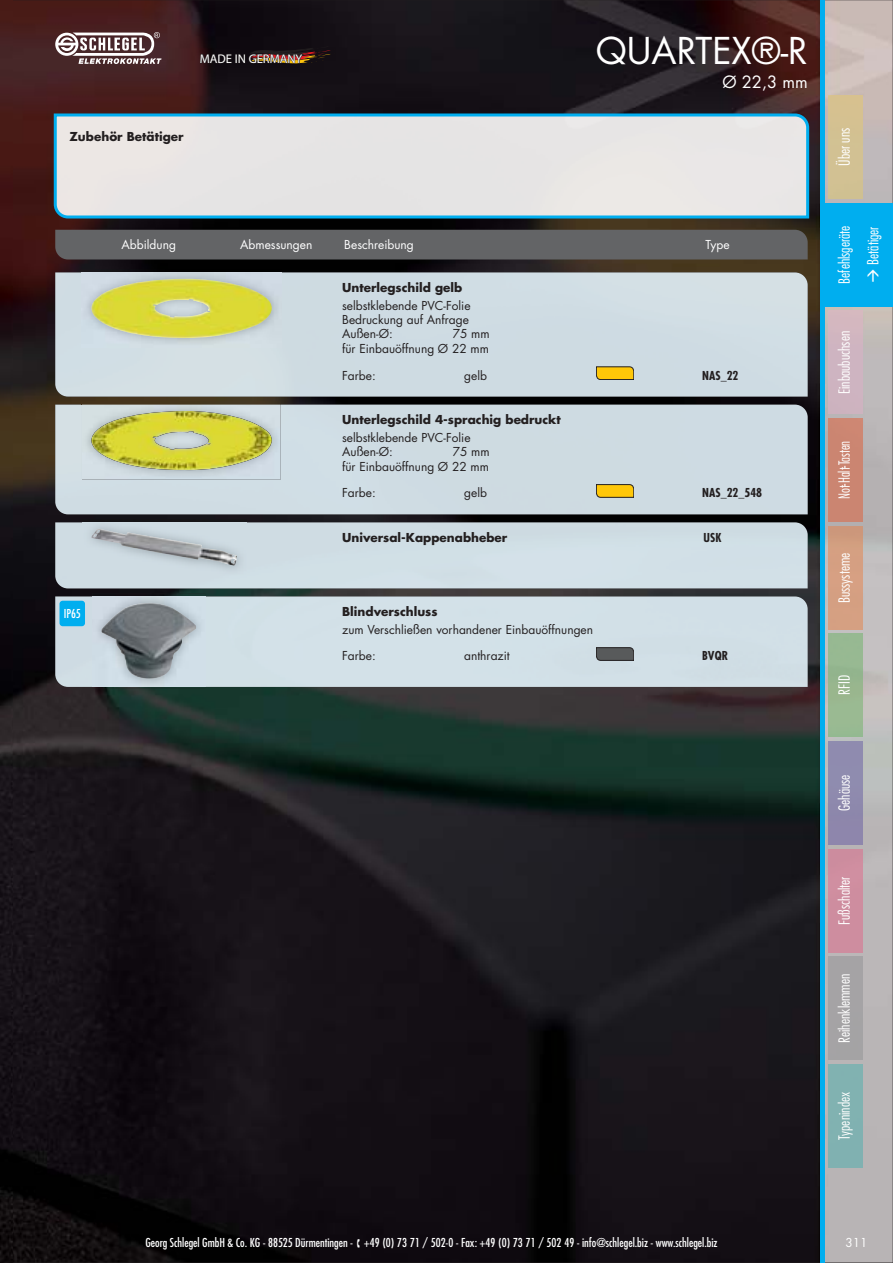
<style>
.page{position:relative;width:893px;height:1263px;background:#fff}
.page>*{position:absolute;margin:0;border:0;box-sizing:border-box;transform-origin:0 0}
.t1{font:36px "Futura Std";color:#fff}
.t2{font:16.5px "Futura Std";color:#fff}
.t3{font:300 condensed 15px/28.8px "Futura Std";color:#fff;text-align:right}
.t4{font:300 condensed 15px "Futura Std";color:#fff;scale:.92 1}
.t5{font:12.6px "Myriad Pro";color:#fff}
.t6{font:12px/14.4px "Futura Std";color:#231f20}
.t7{font:condensed 12px "Futura Std";color:#fff}
.t8{font:700 12px "Futura Std";color:#231f20}
.t9{font:12px "Futura Std";color:#fff}
.t10{font:700 condensed 12px "Futura Std";color:#231f20}
</style>
<div class="page">
<img style="left:13px;top:0;width:880px;height:1263px">
<div style="left:829px;top:634px;width:34px;height:103px;background:#98b992"></div>
<div style="left:829px;top:95px;width:34px;height:104px;background:#d2c192"></div>
<div style="left:829px;top:1064px;width:34px;height:104px;background:#81b2b1"></div>
<img style="left:829px;top:526px;width:34px;height:103px">
<div style="left:829px;top:311px;width:34px;height:103px;background:#ceb4c0"></div>
<div style="left:829px;top:849px;width:34px;height:103px;background:#ce8d9f"></div>
<div style="left:820px;top:0;width:5px;height:1263px;background:#00aeef"></div>
<div style="left:829px;top:957px;width:34px;height:103px;background:#a5a3a5"></div>
<div style="left:829px;top:741px;width:34px;height:103px;background:#8f8aae"></div>
<div style="left:825px;top:203px;width:68px;height:103px;background:#00aeef"></div>
<div style="left:829px;top:418px;width:34px;height:104px;background:#cb8571"></div>
<img style="left:0;top:0;width:13px;height:1263px">
<svg style="left:200px;top:46px;width:135px;height:21px;background:#251715"></svg>
<svg style="left:55px;top:32px;width:107px;height:32px"></svg>
<div style="left:55px;top:230px;width:753px;height:30px;background:#636466"></div>
<svg style="left:52px;top:112px;width:759px;height:108px;background:#d3dbde"></svg>
<div style="left:55px;top:272px;width:753px;height:125px;background:#cfdce3"></div>
<img style="left:82px;top:269px;width:199px;height:78px">
<img style="left:91px;top:279px;width:181px;height:60px">
<svg style="left:596px;top:367px;width:38px;height:13px"></svg>
<div style="left:55px;top:405px;width:753px;height:109px;background:#cedbe3"></div>
<img style="left:82px;top:401px;width:199px;height:79px">
<img style="left:91px;top:411px;width:181px;height:59px">
<svg style="left:596px;top:485px;width:38px;height:12px"></svg>
<div style="left:55px;top:522px;width:753px;height:66px;background:#d1dfe6"></div>
<img style="left:83px;top:520px;width:163px;height:55px">
<img style="left:91px;top:529px;width:146px;height:37px">
<div style="left:55px;top:596px;width:753px;height:91px;background:#d2e0e7"></div>
<div style="left:60px;top:601px;width:25px;height:25px;background:#00aeef;border-radius:3px"></div>
<img style="left:92px;top:593px;width:113px;height:95px">
<img style="left:92px;top:596px;width:113px;height:91px">
<img style="left:101px;top:603px;width:95px;height:76px">
<svg style="left:596px;top:648px;width:38px;height:12px"></svg>
<p class="t5" style="left:200px;top:54px;width:104px">MADE IN GERMANY</p>
<p class="t8" style="left:70px;top:131px;width:116px">Zubehör Betätiger</p>
<h1 class="t1" style="left:596px;top:34px;width:213px">QUARTEX®-R</h1>
<h2 class="t2" style="left:722px;top:74px;width:87px">Ø 22,3 mm</h2>
<p class="t9" style="left:122px;top:239px;width:56px">Abbildung</p>
<p class="t9" style="left:240px;top:239px;width:74px">Abmessungen</p>
<p class="t9" style="left:344px;top:239px;width:71px">Beschreibung</p>
<p class="t9" style="left:706px;top:239px;width:26px">Type</p>
<p class="t8" style="left:342px;top:282px;width:122px">Unterlegschild gelb</p>
<p class="t6" style="left:342px;top:299px;width:130px">selbstklebende PVC-Folie<br>Bedruckung auf Anfrage<br>Außen-Ø:</p>
<p class="t6" style="left:342px;top:328px;width:149px;text-align:right">75 mm<br>für Einbauöffnung Ø 22 mm</p>
<p class="t6" style="left:342px;top:369px;width:35px">Farbe:</p>
<p class="t6" style="left:464px;top:369px;width:24px">gelb</p>
<p class="t10" style="left:702px;top:368px;width:38px">NAS_22</p>
<p class="t8" style="left:342px;top:414px;width:220px">Unterlegschild 4-sprachig bedruckt</p>
<p class="t6" style="left:342px;top:431px;width:130px">selbstklebende PVC-Folie<br>Außen-Ø:</p>
<p class="t6" style="left:342px;top:445px;width:149px;text-align:right">75 mm<br>für Einbauöffnung Ø 22 mm</p>
<p class="t6" style="left:342px;top:487px;width:35px">Farbe:</p>
<p class="t6" style="left:464px;top:487px;width:24px">gelb</p>
<p class="t10" style="left:702px;top:486px;width:61px">NAS_22_548</p>
<p class="t8" style="left:342px;top:532px;width:167px">Universal-Kappenabheber</p>
<p class="t10" style="left:703px;top:531px;width:19px">USK</p>
<p class="t7" style="left:64px;top:607px;width:19px">IP65</p>
<p class="t8" style="left:342px;top:606px;width:97px">Blindverschluss</p>
<p class="t6" style="left:342px;top:623px;width:252px">zum Verschließen vorhandener Einbauöffnungen</p>
<p class="t6" style="left:342px;top:650px;width:35px">Farbe:</p>
<p class="t6" style="left:464px;top:650px;width:47px">anthrazit</p>
<p class="t10" style="left:702px;top:649px;width:27px">BVQR</p>
<p class="t3" style="left:830px;top:166px;width:39px;rotate:-90deg">Über uns</p>
<p class="t3" style="left:830px;top:284px;width:60px;rotate:-90deg">Befehlsgeräte<br>Betätiger</p>
<p class="t3" style="left:830px;top:394px;width:65px;rotate:-90deg">Einbaubuchsen</p>
<p class="t4" style="left:837px;top:499px;width:65px;rotate:-90deg">Not-Halt-Tasten</p>
<p class="t3" style="left:830px;top:603px;width:52px;rotate:-90deg">Bussysteme</p>
<p class="t3" style="left:830px;top:695px;width:21px;rotate:-90deg">RFID</p>
<p class="t3" style="left:830px;top:811px;width:38px;rotate:-90deg">Gehäuse</p>
<p class="t3" style="left:830px;top:925px;width:50px;rotate:-90deg">Fußschalter</p>
<p class="t3" style="left:830px;top:1043px;width:70px;rotate:-90deg">Reihenklemmen</p>
<p class="t3" style="left:830px;top:1140px;width:49px;rotate:-90deg">Typenindex</p>
<p class="t7" style="left:145px;top:1236px;width:574px">Georg Schlegel GmbH &amp; Co. KG - 88525 Dürmentingen - ▪ +49 (0) 73 71 / 502-0 - Fax: +49 (0) 73 71 / 502 49 - info@schlegel.biz - www.schlegel.biz</p>
<p class="t9" style="left:845px;top:1237px;width:24px">311</p>
</div>
